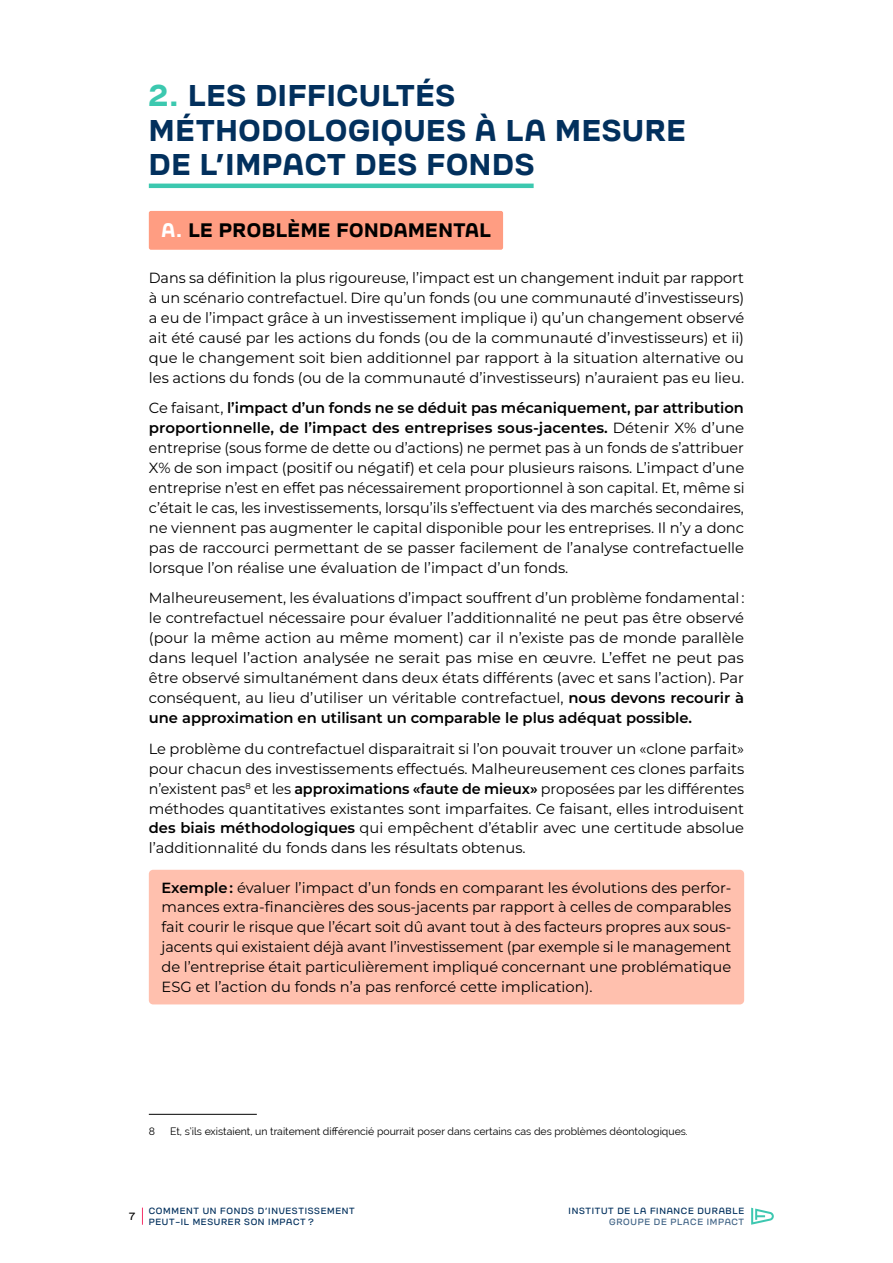
<style>
.page{position:relative;width:893px;height:1263px;background:#fff}
.page>*{position:absolute;margin:0;border:0;box-sizing:border-box;transform-origin:0 0}
.t1{font:700 30px/34.5px "Toroka";letter-spacing:.025em;color:#02305d}
.t2{font:700 19.5px "Toroka";letter-spacing:.025em;color:#000}
.t3{font:14.7px/20px "Montserrat";color:#000;text-align:justify}
.t4{font:10.5px "Raleway";color:#000}
.t5{font:10.5px "Toroka";color:#000}
.t6{font:9px/10.8px "Toroka";letter-spacing:.075em;color:#02305d}
.t7{font:9px "Toroka";letter-spacing:.075em;color:#416486}
.s1{color:#3cc8af}
.s2{color:#fff}
.s3{font-weight:600}
</style>
<div class="page">
<svg style="left:751px;top:1208px;width:23px;height:17px"></svg>
<svg style="left:142px;top:1207px;width:1px;height:18px"></svg>
<hr style="left:149px;top:184px;width:385px;height:4px;background:#3cc8af">
<div style="left:149px;top:211px;width:354px;height:39px;background:#ff9d82;border-radius:2px"></div>
<div style="left:149px;top:870px;width:595px;height:134px;background:#ffc0ae;border-radius:4px"></div>
<hr style="left:149px;top:1114px;width:108px;height:1px;background:#000">
<h1 class="t1" style="left:149px;top:75px;width:539px"><span class="s1">2.</span> LES DIFFICULTÉS<br>MÉTHODOLOGIQUES À LA MESURE<br>DE L’IMPACT DES FONDS</h1>
<h2 class="t2" style="left:162px;top:215px;width:331px"><span class="s2">A.</span> LE PROBLÈME FONDAMENTAL</h2>
<p class="t3" style="left:149px;top:267px;width:597px">Dans sa définition la plus rigoureuse, l’impact est un changement induit par rapport à un scénario contrefactuel. Dire qu’un fonds (ou une communauté d’investisseurs) a eu de l’impact grâce à un investissement implique i) qu’un changement observé ait été causé par les actions du fonds (ou de la communauté d’investisseurs) et ii) que le changement soit bien additionnel par rapport à la situation alternative ou les actions du fonds (ou de la communauté d’investisseurs) n’auraient pas eu lieu.</p>
<p class="t3" style="left:149px;top:398px;width:597px">Ce faisant, <span class="s3">l’impact d’un fonds ne se déduit pas mécaniquement, par attribution proportionnelle, de l’impact des entreprises sous-jacentes.</span> Détenir X% d’une entreprise (sous forme de dette ou d’actions) ne permet pas à un fonds de s’attribuer X% de son impact (positif ou négatif) et cela pour plusieurs raisons. L’impact d’une entreprise n’est en effet pas nécessairement proportionnel à son capital. Et, même si c’était le cas, les investissements, lorsqu’ils s’effectuent via des marchés secondaires, ne viennent pas augmenter le capital disponible pour les entreprises. Il n’y a donc pas de raccourci permettant de se passer facilement de l’analyse contrefactuelle lorsque l’on réalise une évaluation de l’impact d’un fonds.</p>
<p class="t3" style="left:149px;top:588px;width:597px">Malheureusement, les évaluations d’impact souffrent d’un problème fondamental : le contrefactuel nécessaire pour évaluer l’additionnalité ne peut pas être observé (pour la même action au même moment) car il n’existe pas de monde parallèle dans lequel l’action analysée ne serait pas mise en œuvre. L’effet ne peut pas être observé simultanément dans deux états différents (avec et sans l’action). Par conséquent, au lieu d’utiliser un véritable contrefactuel, <span class="s3">nous devons recourir à une approximation en utilisant un comparable le plus adéquat possible.</span></p>
<p class="t3" style="left:149px;top:738px;width:597px">Le problème du contrefactuel disparaitrait si l’on pouvait trouver un «clone parfait» pour chacun des investissements effectués. Malheureusement ces clones parfaits n’existent pas<sup>8</sup> et les <span class="s3">approximations «faute de mieux»</span> proposées par les différentes méthodes quantitatives existantes sont imparfaites. Ce faisant, elles introduisent <span class="s3">des biais méthodologiques</span> qui empêchent d’établir avec une certitude absolue l’additionnalité du fonds dans les résultats obtenus.</p>
<p class="t3" style="left:162px;top:877px;width:571px"><span class="s3">Exemple :</span> évaluer l’impact d’un fonds en comparant les évolutions des perfor&shy;mances extra-financières des sous-jacents par rapport à celles de comparables fait courir le risque que l’écart soit dû avant tout à des facteurs propres aux sous&shy;jacents qui existaient déjà avant l’investissement (par exemple si le management de l’entreprise était particulièrement impliqué concernant une problématique ESG et l’action du fonds n’a pas renforcé cette implication).</p>
<p class="t4" style="left:149px;top:1125px;width:8px">8</p>
<p class="t4" style="left:170px;top:1125px;width:519px">Et, s’ils existaient, un traitement différencié pourrait poser dans certains cas des problèmes déontologiques.</p>
<p class="t5" style="left:129px;top:1208px;width:8px">7</p>
<p class="t6" style="left:149px;top:1204px;width:207px">COMMENT UN FONDS D’INVESTISSEMENT<br>PEUT-IL MESURER SON IMPACT ?</p>
<p class="t6" style="left:569px;top:1204px;width:177px">INSTITUT DE LA FINANCE DURABLE</p>
<p class="t7" style="left:609px;top:1215px;width:137px">GROUPE DE PLACE IMPACT</p>
</div>
